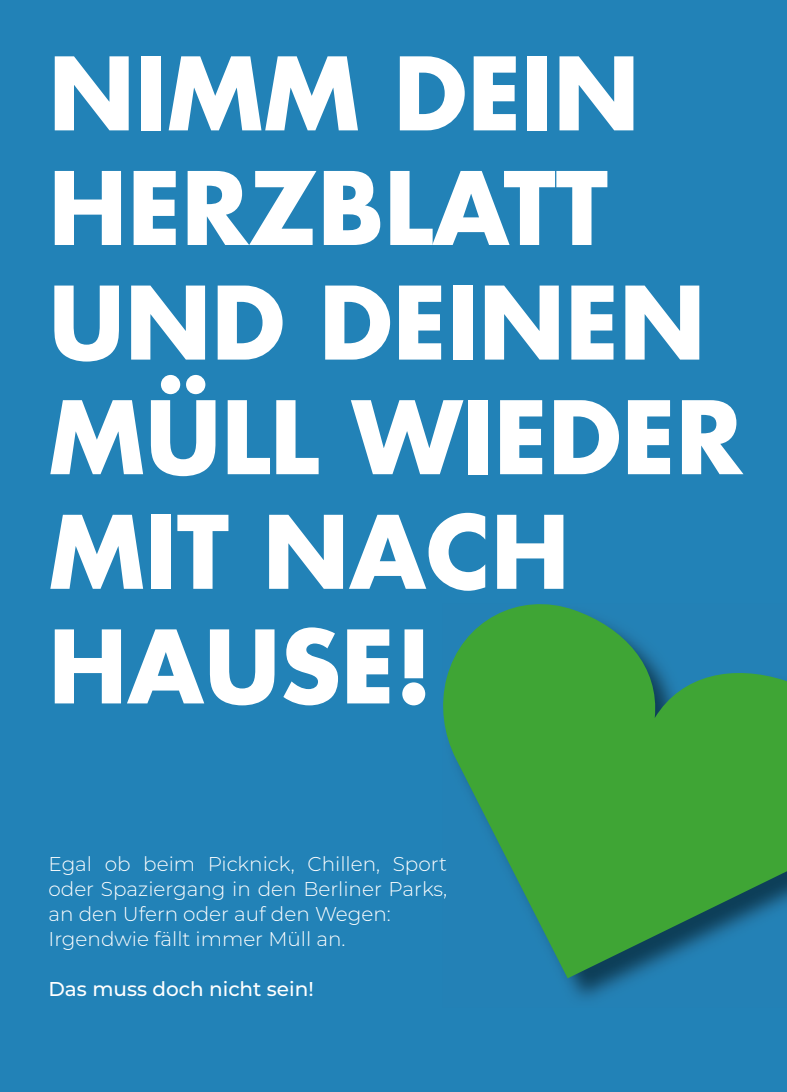
<style>
.page{position:relative;width:787px;height:1092px;background:#fff}
.page>*{position:absolute;margin:0;border:0;box-sizing:border-box;transform-origin:0 0}
.t1{font:700 98.25px/114.5px "Futura Std";color:#fff}
.t2{font:300 20px/25px "Montserrat";color:#fff}
.t3{font:500 20px "Montserrat";color:#fff}
</style>
<div class="page">
<div style="left:0;top:0;width:787px;height:1091px;background:#2282b7"></div>
<svg style="left:442px;top:604px;width:345px;height:374px;fill:#3fa535"></svg>
<h1 class="t1" style="left:48px;top:35px;width:695px">NIMM DEIN<br>HERZBLATT<br>UND DEINEN<br>MÜLL WIEDER<br>MIT NACH<br>HAUSE!</h1>
<p class="t2" style="left:48px;top:850px;width:400px">Egal ob beim Picknick, Chillen, Sport oder Spaziergang in den Berliner Parks, an den Ufern oder auf den Wegen:<br>Irgendwie fällt immer Müll an.</p>
<p class="t3" style="left:48px;top:974px;width:267px">Das muss doch nicht sein!</p>
</div>
